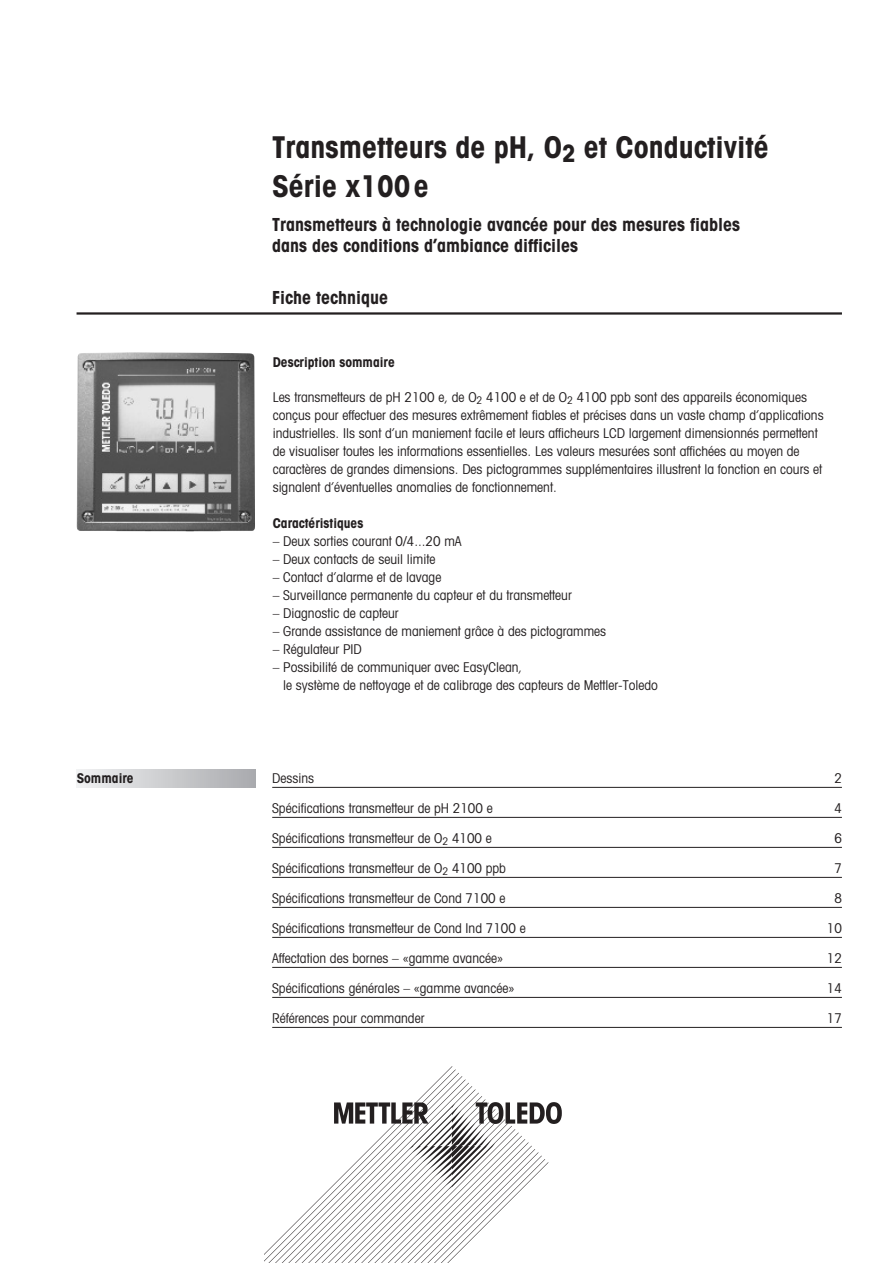
<style>
.page{position:relative;width:893px;height:1263px;background:#fff}
.page>*{position:absolute;margin:0;border:0;box-sizing:border-box;transform-origin:0 0}
.t1{font:700 condensed 30px/39.6px "Avant Garde Com";color:#231f20}
.t2{font:700 condensed 18px/21px "Avant Garde Com";color:#231f20}
.t3{font:condensed 13.5px/18px "Avant Garde Com";color:#231f20}
.t4{font:700 condensed 13.5px "Avant Garde Com";color:#231f20}
.s1{color:#fff}
</style>
<div class="page">
<hr style="left:77px;top:312px;width:765px;height:3px;background:#231f20">
<div style="left:77px;top:769px;width:178px;height:18px;background:linear-gradient(to right,#f1f1f2,#a9aaae)"></div>
<hr style="left:272px;top:787px;width:570px;height:1px;background:#231f20">
<hr style="left:272px;top:817px;width:570px;height:1px;background:#231f20">
<hr style="left:272px;top:847px;width:570px;height:1px;background:#231f20">
<hr style="left:272px;top:877px;width:570px;height:1px;background:#231f20">
<hr style="left:272px;top:907px;width:570px;height:1px;background:#231f20">
<hr style="left:272px;top:937px;width:570px;height:1px;background:#231f20">
<hr style="left:272px;top:967px;width:570px;height:1px;background:#231f20">
<hr style="left:272px;top:997px;width:570px;height:1px;background:#231f20">
<hr style="left:272px;top:1027px;width:570px;height:1px;background:#231f20">
<img style="left:77px;top:352px;width:178px;height:179px">
<svg style="left:265px;top:1066px;width:297px;height:197px"></svg>
<p class="t4" style="left:77px;top:769px;width:58px">Sommaire</p>
<h1 class="t1" style="left:272px;top:126px;width:498px">Transmetteurs de pH, O<sub>2</sub> et Conductivité<br>Série x100e</h1>
<h2 class="t2" style="left:272px;top:214px;width:469px">Transmetteurs à technologie avancée pour des mesures fiables dans des conditions d’ambiance difficiles</h2>
<h2 class="t2" style="left:272px;top:286px;width:117px">Fiche technique</h2>
<p class="t4" style="left:273px;top:353px;width:124px">Description sommaire</p>
<p class="t3" style="left:273px;top:387px;width:552px">Les transmetteurs de pH 2100 e, de O<sub>2</sub> 4100 e et de O<sub>2</sub> 4100 ppb sont des appareils économiques conçus pour effectuer des mesures extrêmement fiables et précises dans un vaste champ d’applications industrielles. Ils sont d’un maniement facile et leurs afficheurs LCD largement dimensionnés permettent de visualiser toutes les informations essentielles. Les valeurs mesurées sont affichées au moyen de caractères de grandes dimensions. Des pictogrammes supplémentaires illustrent la fonction en cours et signalent d’éventuelles anomalies de fonctionnement.</p>
<p class="t4" style="left:273px;top:514px;width:92px">Caractéristiques</p>
<p class="t3" style="left:273px;top:531px;width:190px">– Deux sorties courant 0/4...20 mA</p>
<p class="t3" style="left:273px;top:549px;width:164px">– Deux contacts de seuil limite</p>
<p class="t3" style="left:273px;top:567px;width:170px">– Contact d’alarme et de lavage</p>
<p class="t3" style="left:273px;top:585px;width:301px">– Surveillance permanente du capteur et du transmetteur</p>
<p class="t3" style="left:273px;top:603px;width:127px">– Diagnostic de capteur</p>
<p class="t3" style="left:273px;top:621px;width:335px">– Grande assistance de maniement grâce à des pictogrammes</p>
<p class="t3" style="left:273px;top:639px;width:91px">– Régulateur PID</p>
<p class="t3" style="left:273px;top:657px;width:251px">– Possibilité de communiquer avec EasyClean,</p>
<p class="t3" style="left:273px;top:675px;width:387px"><span class="s1">–</span> le système de nettoyage et de calibrage des capteurs de Mettler-Toledo</p>
<p class="t3" style="left:272px;top:768px;width:43px">Dessins</p>
<p class="t3" style="left:834px;top:768px;width:9px">2</p>
<p class="t3" style="left:272px;top:798px;width:222px">Spécifications transmetteur de pH 2100 e</p>
<p class="t3" style="left:834px;top:798px;width:9px">4</p>
<p class="t3" style="left:272px;top:828px;width:221px">Spécifications transmetteur de O<sub>2</sub> 4100 e</p>
<p class="t3" style="left:834px;top:828px;width:9px">6</p>
<p class="t3" style="left:272px;top:858px;width:235px">Spécifications transmetteur de O<sub>2</sub> 4100 ppb</p>
<p class="t3" style="left:834px;top:858px;width:9px">7</p>
<p class="t3" style="left:272px;top:888px;width:235px">Spécifications transmetteur de Cond 7100 e</p>
<p class="t3" style="left:834px;top:888px;width:9px">8</p>
<p class="t3" style="left:272px;top:918px;width:255px">Spécifications transmetteur de Cond Ind 7100 e</p>
<p class="t3" style="left:827px;top:918px;width:17px">10</p>
<p class="t3" style="left:272px;top:948px;width:232px">Affectation des bornes – «gamme avancée»</p>
<p class="t3" style="left:827px;top:948px;width:17px">12</p>
<p class="t3" style="left:272px;top:978px;width:244px">Spécifications générales – «gamme avancée»</p>
<p class="t3" style="left:827px;top:978px;width:17px">14</p>
<p class="t3" style="left:272px;top:1008px;width:154px">Références pour commander</p>
<p class="t3" style="left:827px;top:1008px;width:17px">17</p>
</div>
